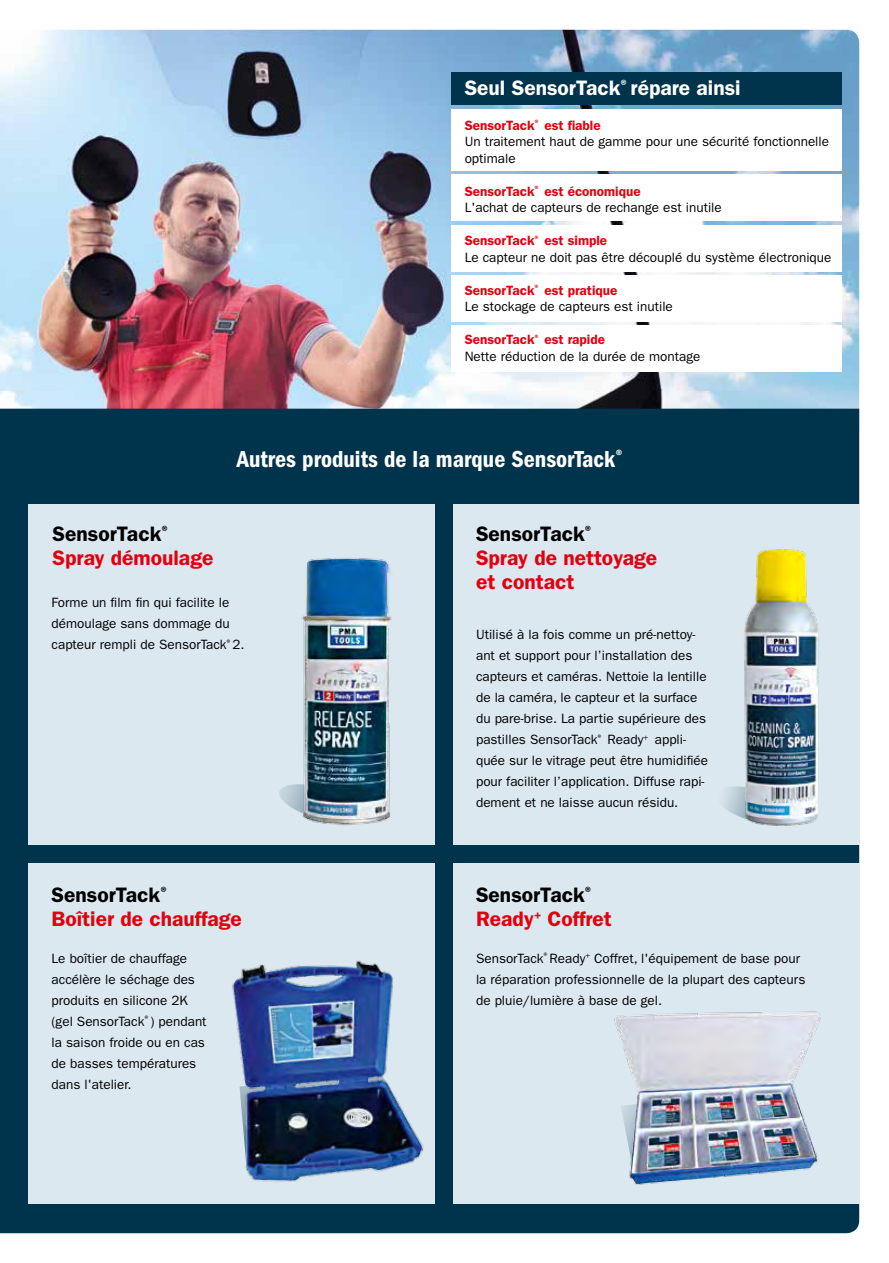
<style>
.page{position:relative;width:889px;height:1263px;background:#fff}
.page>*{position:absolute;margin:0;border:0;box-sizing:border-box;transform-origin:0 0}
.t1{font:24px "ITC Franklin Gothic Std Dm Cd";color:#fff}
.t2{font:600 21px/24px "ITC Franklin Gothic Std";color:#e3000f}
.t3{font:600 21px "ITC Franklin Gothic Std";color:#fff}
.t4{font:13.5px/21px "ITC Franklin Gothic Std";color:#000}
.s1{font-weight:600;color:#e3000f}
.s2{color:#000}
</style>
<div class="page">
<img style="left:0;top:30px;width:859px;height:379px">
<div style="left:0;top:409px;width:859px;height:824px;background:#00344d"></div>
<div style="left:29px;top:504px;width:406px;height:340px;background:#dce8ef"></div>
<div style="left:29px;top:863px;width:406px;height:340px;background:#dce8ef"></div>
<div style="left:453px;top:504px;width:406px;height:340px;background:#dce8ef"></div>
<div style="left:453px;top:863px;width:406px;height:340px;background:#dce8ef"></div>
<img style="left:608px;top:1004px;width:217px;height:188px">
<svg style="left:277px;top:782px;width:16px;height:42px"></svg>
<img style="left:293px;top:550px;width:105px;height:280px">
<svg style="left:714px;top:784px;width:18px;height:42px"></svg>
<img style="left:732px;top:549px;width:96px;height:279px">
<img style="left:216px;top:948px;width:221px;height:248px">
<svg style="left:451px;top:72px;width:391px;height:300px"></svg>
<h2 class="t3" style="left:465px;top:76px;width:277px">Seul SensorTack<sup>®</sup> répare ainsi</h2>
<p class="t4" style="left:465px;top:117px;width:366px;line-height:16.5px"><span class="s1">SensorTack</span><sup>®</sup> <span class="s1">est fiable<br></span>Un traitement haut de gamme pour une sécurité fonctionnelle optimale</p>
<p class="t4" style="left:465px;top:183px;width:258px;line-height:16.5px"><span class="s1">SensorTack</span><sup>®</sup> <span class="s1">est économique<br></span>L'achat de capteurs de rechange est inutile</p>
<p class="t4" style="left:465px;top:232px;width:368px;line-height:16.5px"><span class="s1">SensorTack</span><sup>®</sup> <span class="s1">est simple<br></span>Le capteur ne doit pas être découplé du système électronique</p>
<p class="t4" style="left:465px;top:282px;width:210px;line-height:16.5px"><span class="s1">SensorTack</span><sup>®</sup> <span class="s1">est pratique<br></span>Le stockage de capteurs est inutile</p>
<p class="t4" style="left:465px;top:331px;width:237px;line-height:16.5px"><span class="s1">SensorTack</span><sup>®</sup> <span class="s1">est rapide<br></span>Nette réduction de la durée de montage</p>
<h1 class="t1" style="left:237px;top:445px;width:387px">Autres produits de la marque SensorTack<sup>®</sup></h1>
<h2 class="t2" style="left:53px;top:522px;width:162px"><span class="s2">SensorTack</span><sup>®<br></sup>Spray démoulage</h2>
<h2 class="t2" style="left:476px;top:522px;width:183px"><span class="s2">SensorTack</span><sup>®<br></sup>Spray de nettoyage et contact</h2>
<p class="t4" style="left:52px;top:592px;width:195px">Forme un film fin qui facilite le démoulage sans dommage du capteur rempli de SensorTack<sup>®</sup>2.</p>
<h2 class="t2" style="left:52px;top:883px;width:192px"><span class="s2">SensorTack</span><sup>®<br></sup>Boîtier de chauffage</h2>
<p class="t4" style="left:52px;top:948px;width:156px">Le boîtier de chauffage accélère le séchage des produits en silicone 2K (gel SensorTack<sup>®</sup>) pendant la saison froide ou en cas de basses températures dans l'atelier.</p>
<p class="t4" style="left:476px;top:624px;width:233px">Utilisé à la fois comme un pré-nettoy&shy;ant et support pour l’installation des capteurs et caméras. Nettoie la lentille de la caméra, le capteur et la surface du pare-brise. La partie supérieure des pastilles SensorTack<sup>®</sup> Ready<sup>+</sup> appli&shy;quée sur le vitrage peut être humidifiée pour faciliter l’application. Diffuse rapi&shy;dement et ne laisse aucun résidu.</p>
<h2 class="t2" style="left:476px;top:883px;width:137px"><span class="s2">SensorTack</span><sup>®<br></sup>Ready<sup>+</sup> Coffret</h2>
<p class="t4" style="left:476px;top:948px;width:331px">SensorTack<sup>®</sup>Ready<sup>+</sup> Coffret, l'équipement de base pour la réparation professionnelle de la plupart des capteurs de pluie/lumière à base de gel.</p>
</div>
